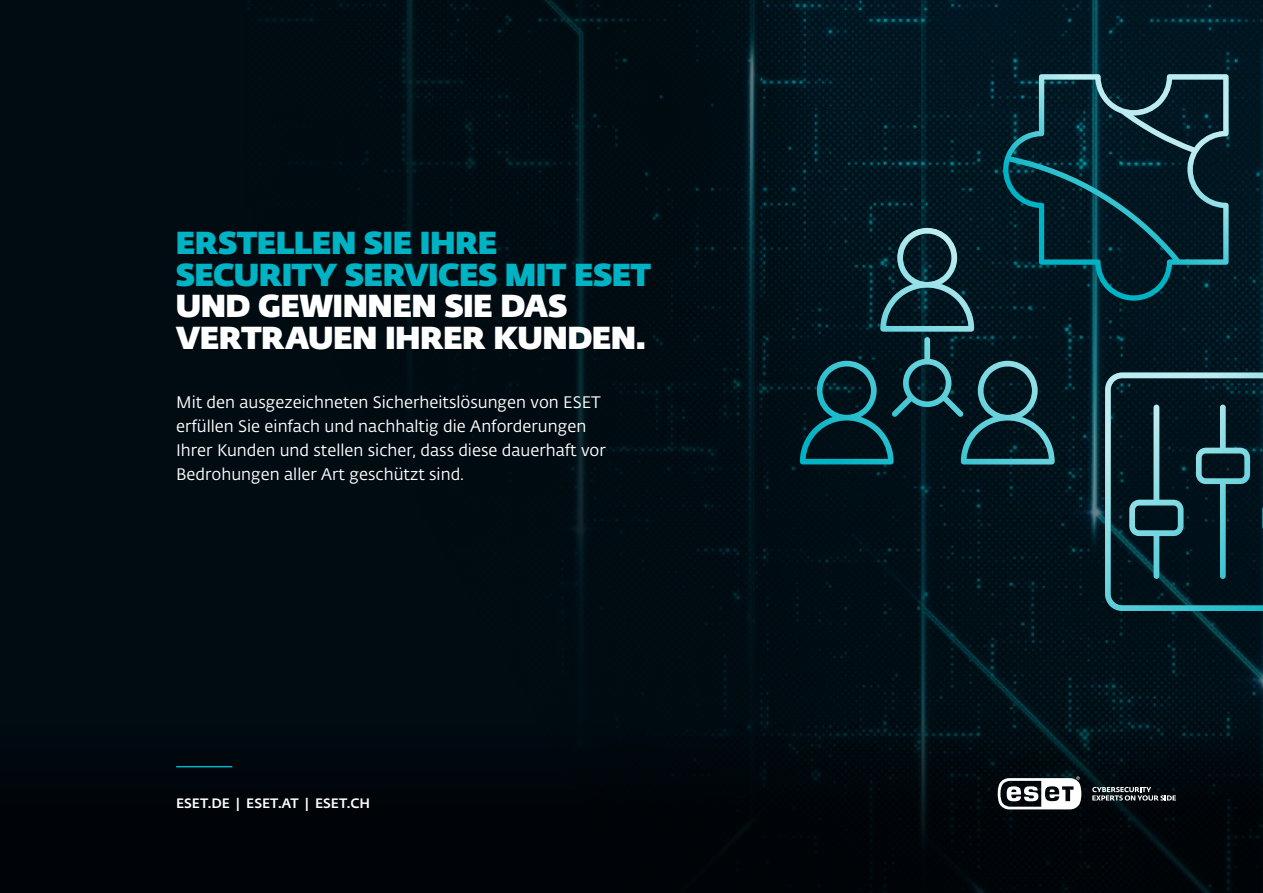
<style>
.page{position:relative;width:1263px;height:893px;background:#000b12}
.page>*{position:absolute;margin:0;border:0;box-sizing:border-box;transform-origin:0 0}
.t1{font:800 31.5px/31.5px "Fedra Sans Dis Std";color:#00b3c4}
.t2{font:800 31.5px/31.5px "Fedra Sans Dis Std";letter-spacing:.005em;color:#fff}
.t3{font:16.5px/24px "Fedra Sans Alt Pro Book LF";color:#fff}
.t4{font:13.5px "Fedra Sans Alt Pro Med LF";color:#fff}
</style>
<div class="page">
<img style="left:248px;top:0;width:352px;height:613px">
<svg style="left:600px;top:0;width:663px;height:697px"></svg>
<svg style="left:1003px;top:74px;width:225px;height:227px;fill:#001823"></svg>
<svg style="left:1105px;top:372px;width:158px;height:239px;fill:#00121b"></svg>
<svg style="left:800px;top:228px;width:254px;height:236px;fill:#00131d"></svg>
<div style="left:0;top:697px;width:1263px;height:196px;background:#00060a"></div>
<hr style="left:176px;top:766px;width:56px;height:1px;background:#00b3c4">
<svg style="left:998px;top:776px;width:83px;height:33px"></svg>
<svg style="left:1092px;top:787px;width:84px;height:14px"></svg>
<h1 class="t1" style="left:176px;top:225px;width:476px">ERSTELLEN SIE IHRE<br>SECURITY SERVICES MIT ESET</h1>
<h1 class="t2" style="left:176px;top:288px;width:471px">UND GEWINNEN SIE DAS<br>VERTRAUEN IHRER KUNDEN.</h1>
<p class="t3" style="left:176px;top:389px;width:431px">Mit den ausgezeichneten Sicherheitslösungen von ESET erfüllen Sie einfach und nachhaltig die Anforderungen Ihrer Kunden und stellen sicher, dass diese dauerhaft vor Bedrohungen aller Art geschützt sind.</p>
<p class="t4" style="left:176px;top:793px;width:196px">ESET.DE | ESET.AT | ESET.CH</p>
</div>
